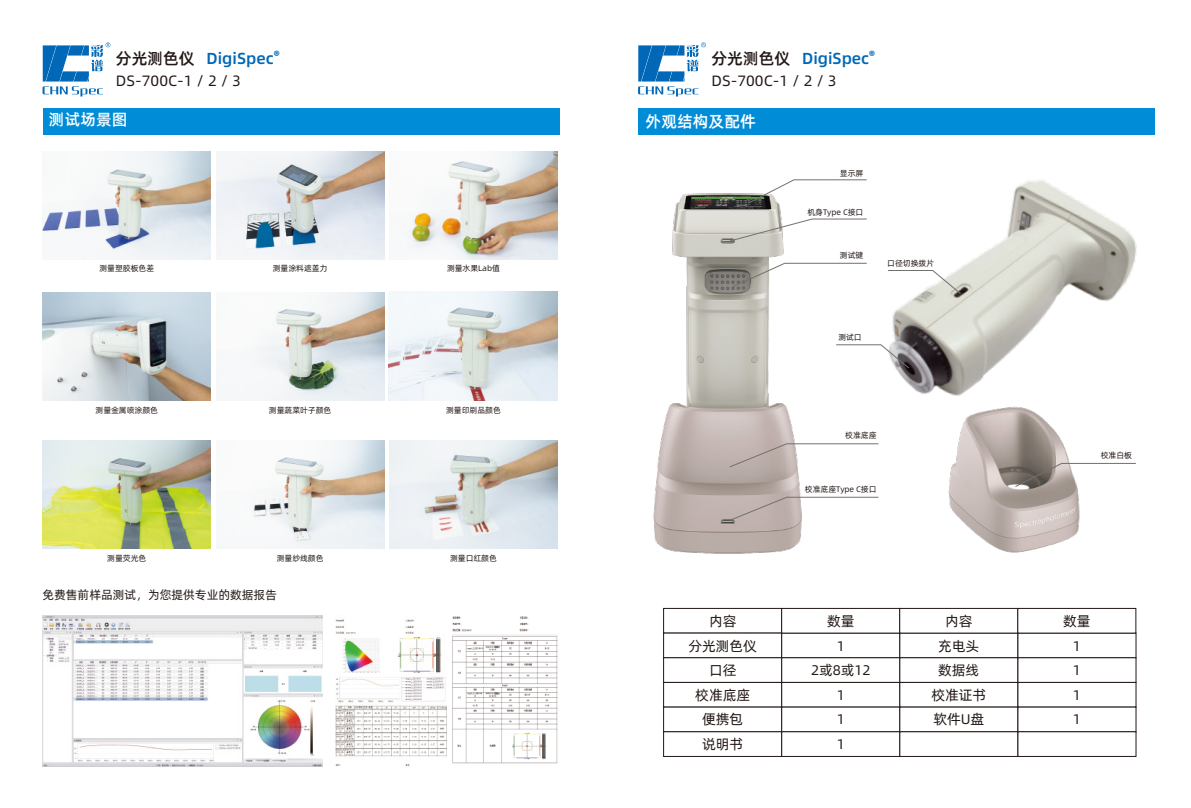
<style>
.page{position:relative;width:1191px;height:808px;background:#fff}
.page>*{position:absolute;margin:0;border:0;box-sizing:border-box;transform-origin:0 0}
.t1{font:16px "Alibaba Pu Hui Ti M";color:#0068b7}
.t2{font:16px "Alibaba Pu Hui Ti M";color:#fff}
.t3{font:15px "Alibaba Pu Hui Ti R";color:#221815}
.t4{font:14px/24.6px "Alibaba Pu Hui Ti R";letter-spacing:-.005em;color:#221815;text-align:center}
.t5{font:12px "Alibaba Pu Hui Ti R";letter-spacing:-.005em;color:#221815}
.t6{font:8px "Alibaba Pu Hui Ti R";letter-spacing:-.005em;color:#221815}
.s1{color:#221815}
</style>
<div class="page">
<img style="left:891px;top:180px;width:246px;height:216px">
<div style="left:43px;top:108px;width:516px;height:27px;background:#008cd6"></div>
<svg style="left:42px;top:43px;width:68px;height:53px"></svg>
<img style="left:251px;top:441px;width:133px;height:107px">
<img style="left:256px;top:293px;width:128px;height:107px">
<img style="left:409px;top:152px;width:148px;height:107px">
<img style="left:389px;top:441px;width:168px;height:107px">
<img style="left:43px;top:441px;width:168px;height:107px">
<img style="left:43px;top:293px;width:168px;height:107px">
<img style="left:216px;top:152px;width:168px;height:107px">
<img style="left:43px;top:151px;width:168px;height:108px">
<img style="left:43px;top:615px;width:279px;height:152px">
<img style="left:335px;top:619px;width:111px;height:148px">
<img style="left:453px;top:616px;width:104px;height:148px">
<div style="left:638px;top:108px;width:516px;height:27px;background:#008cd6"></div>
<svg style="left:638px;top:43px;width:68px;height:53px"></svg>
<img style="left:948px;top:406px;width:175px;height:147px">
<img style="left:653px;top:193px;width:162px;height:361px">
<div style="left:663px;top:608px;width:119px;height:25px;background:#fff;border:1px solid #221815"></div>
<div style="left:663px;top:657px;width:119px;height:26px;background:#fff;border:1px solid #221815"></div>
<div style="left:663px;top:682px;width:119px;height:25px;background:#fff;border:1px solid #221815"></div>
<div style="left:663px;top:731px;width:119px;height:26px;background:#fff;border:1px solid #221815"></div>
<div style="left:781px;top:633px;width:119px;height:25px;background:#fff;border:1px solid #221815"></div>
<div style="left:781px;top:657px;width:119px;height:26px;background:#fff;border:1px solid #221815"></div>
<div style="left:781px;top:682px;width:119px;height:25px;background:#fff;border:1px solid #221815"></div>
<div style="left:781px;top:731px;width:119px;height:26px;background:#fff;border:1px solid #221815"></div>
<div style="left:899px;top:633px;width:119px;height:25px;background:#fff;border:1px solid #221815"></div>
<div style="left:899px;top:657px;width:119px;height:26px;background:#fff;border:1px solid #221815"></div>
<div style="left:899px;top:682px;width:119px;height:25px;background:#fff;border:1px solid #221815"></div>
<div style="left:899px;top:731px;width:119px;height:26px;background:#fff;border:1px solid #221815"></div>
<div style="left:1017px;top:633px;width:119px;height:25px;background:#fff;border:1px solid #221815"></div>
<div style="left:1017px;top:657px;width:119px;height:26px;background:#fff;border:1px solid #221815"></div>
<div style="left:1017px;top:682px;width:119px;height:25px;background:#fff;border:1px solid #221815"></div>
<div style="left:1017px;top:731px;width:119px;height:26px;background:#fff;border:1px solid #221815"></div>
<div style="left:781px;top:608px;width:119px;height:25px;background:#fff;border:1px solid #221815"></div>
<div style="left:899px;top:608px;width:119px;height:25px;background:#fff;border:1px solid #221815"></div>
<div style="left:1017px;top:608px;width:119px;height:25px;background:#fff;border:1px solid #221815"></div>
<svg style="left:748px;top:179px;width:119px;height:24px"></svg>
<svg style="left:733px;top:263px;width:134px;height:24px"></svg>
<svg style="left:729px;top:497px;width:150px;height:24px"></svg>
<svg style="left:729px;top:443px;width:150px;height:24px"></svg>
<svg style="left:836px;top:344px;width:73px;height:24px"></svg>
<svg style="left:888px;top:270px;width:73px;height:24px"></svg>
<svg style="left:1015px;top:463px;width:121px;height:24px"></svg>
<svg style="left:729px;top:219px;width:138px;height:23px"></svg>
<img style="left:388px;top:292px;width:170px;height:108px">
<h1 class="t1" style="left:116px;top:46px;width:165px"><span class="s1">分光测色仪</span> DigiSpec<sup>®</sup></h1>
<h2 class="t3" style="left:116px;top:69px;width:127px">DS-700C-1 / 2 / 3</h2>
<h1 class="t2" style="left:49px;top:107px;width:80px">测试场景图</h1>
<p class="t6" style="left:99px;top:262px;width:56px">测量塑胶板色差</p>
<p class="t6" style="left:95px;top:404px;width:64px">测量金属喷涂颜色</p>
<p class="t6" style="left:273px;top:262px;width:56px">测量涂料遮盖力</p>
<p class="t6" style="left:447px;top:262px;width:54px">测量水果Lab值</p>
<p class="t6" style="left:269px;top:404px;width:64px">测量蔬菜叶子颜色</p>
<p class="t6" style="left:446px;top:404px;width:56px">测量印刷品颜色</p>
<p class="t6" style="left:277px;top:552px;width:48px">测量纱线颜色</p>
<p class="t6" style="left:450px;top:552px;width:48px">测量口红颜色</p>
<p class="t6" style="left:107px;top:552px;width:41px">测量荧光色</p>
<h3 class="t5" style="left:42px;top:586px;width:236px">免费售前样品测试，为您提供专业的数据报告</h3>
<h1 class="t1" style="left:711px;top:46px;width:165px"><span class="s1">分光测色仪</span> DigiSpec<sup>®</sup></h1>
<h2 class="t3" style="left:711px;top:69px;width:127px">DS-700C-1 / 2 / 3</h2>
<h1 class="t2" style="left:645px;top:109px;width:112px">外观结构及配件</h1>
<p class="t6" style="left:840px;top:167px;width:25px">显示屏</p>
<p class="t6" style="left:807px;top:206px;width:57px">机身Type C接口</p>
<p class="t6" style="left:840px;top:249px;width:25px">测试键</p>
<p class="t6" style="left:887px;top:257px;width:48px">口径切换拨片</p>
<p class="t6" style="left:838px;top:331px;width:25px">测试口</p>
<p class="t6" style="left:845px;top:430px;width:33px">校准底座</p>
<p class="t6" style="left:805px;top:483px;width:73px">校准底座Type C接口</p>
<p class="t6" style="left:1100px;top:449px;width:33px">校准白板</p>
<h3 class="t4" style="left:931px;top:608px;width:56px">内容<br>充电头数据线校准证书软件U盘</h3>
<h3 class="t4" style="left:688px;top:608px;width:70px">内容<br>分光测色仪口径<br>校准底座便携包<br>说明书</h3>
<h3 class="t4" style="left:811px;top:608px;width:61px">数量<br>1<br>2或8或12<br>1<br>1<br>1</h3>
<h3 class="t4" style="left:1063px;top:608px;width:29px">数量<br>1<br>1<br>1<br>1</h3>
</div>
